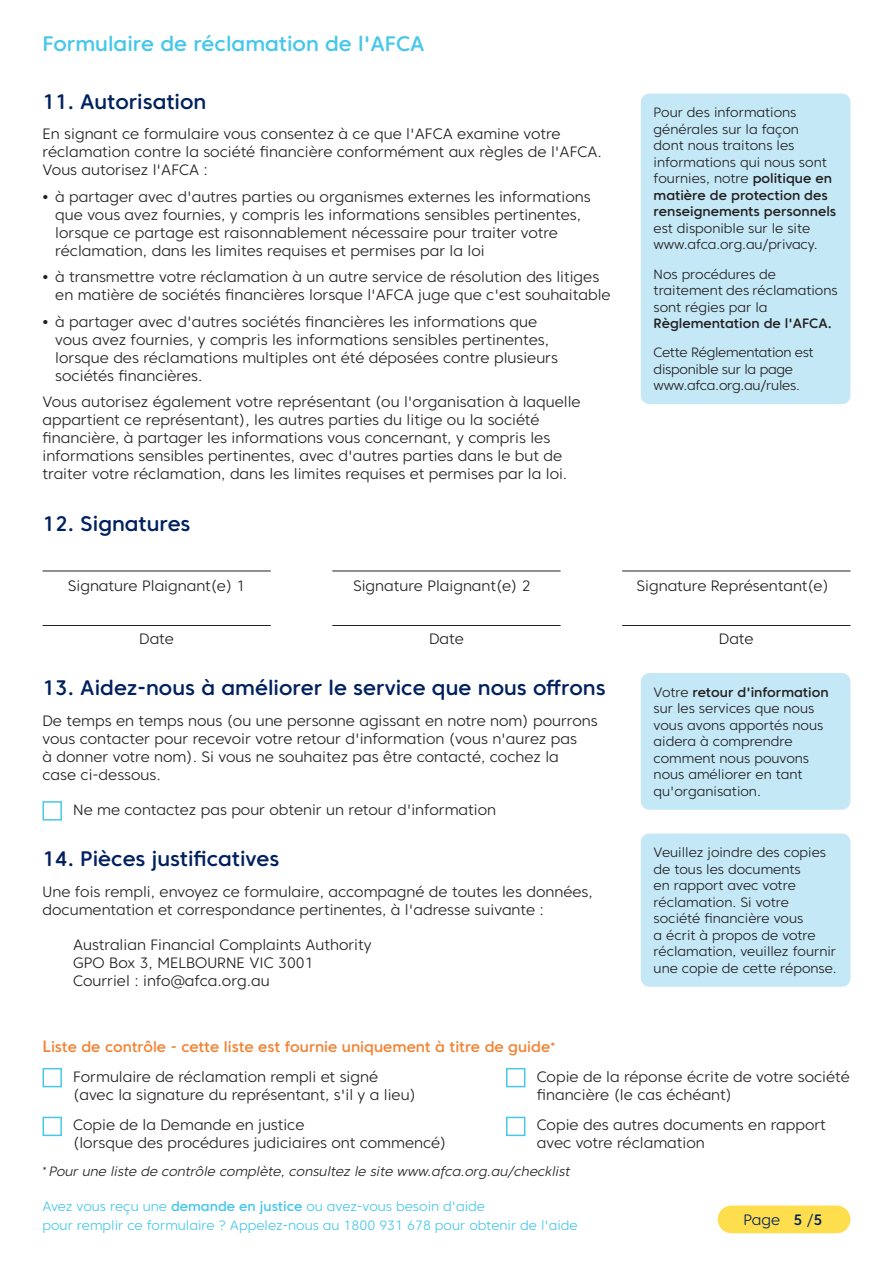
<style>
.page{position:relative;width:893px;height:1263px;background:#fff}
.page>*{position:absolute;margin:0;border:0;box-sizing:border-box;transform-origin:0 0}
.t1{font:500 21px "Core Sans CR 55";color:#00215f}
.t2{font:500 21px "Core Sans CR 55";color:#47c7ea}
.t3{font:300 15px/18px "Core Sans CR 35";color:#231f20}
.t4{font:500 15px "Core Sans CR 55";color:#f48232}
.t5{font:300 15px "Core Sans CR 35";color:#00215f}
.t6{font:300 13.5px/16.5px "Core Sans CR 35";color:#231f20}
.t7{font:300 13.5px/19.5px "Core Sans CR 35";color:#47c7ea}
.t8{font:500 13.5px/16.5px "Core Sans CR 55";color:#231f20}
.t9{font:13.5px "Core Sans CR 35 Light It";color:#231f20}
.t10{font:300 13.5px/16.5px "Core Sans CR 35";letter-spacing:-.02em;color:#231f20}
.s1{font-family:"Core Sans CR 65";font-weight:700}
.s2{font-family:"Core Sans CR 55";font-weight:500}
.s3{font-family:"Core Sans CR 35";font-weight:300}
.s4{font-size:16.5px}
</style>
<div class="page">
<div style="left:718px;top:1205px;width:132px;height:28px;background:#ffde4e;border-radius:14px"></div>
<hr style="left:43px;top:571px;width:228px;height:1px;background:#231f20">
<hr style="left:332px;top:571px;width:229px;height:1px;background:#231f20">
<hr style="left:622px;top:571px;width:228px;height:1px;background:#231f20">
<hr style="left:43px;top:625px;width:228px;height:1px;background:#231f20">
<hr style="left:332px;top:625px;width:229px;height:1px;background:#231f20">
<hr style="left:622px;top:625px;width:228px;height:1px;background:#231f20">
<div style="left:43px;top:801px;width:19px;height:19px;border:2px solid #47c7ea"></div>
<div style="left:43px;top:1068px;width:19px;height:19px;border:2px solid #47c7ea"></div>
<div style="left:43px;top:1117px;width:19px;height:19px;border:2px solid #47c7ea"></div>
<div style="left:506px;top:1068px;width:19px;height:19px;border:2px solid #47c7ea"></div>
<div style="left:506px;top:1117px;width:19px;height:19px;border:2px solid #47c7ea"></div>
<div style="left:641px;top:94px;width:209px;height:310px;background:#c4e8f6;border-radius:9px"></div>
<div style="left:641px;top:673px;width:209px;height:137px;background:#c4e8f6;border-radius:9px"></div>
<div style="left:641px;top:833px;width:209px;height:154px;background:#c4e8f6;border-radius:9px"></div>
<h1 class="t2" style="left:43px;top:31px;width:384px">Formulaire de réclamation de l'AFCA</h1>
<h1 class="t1" style="left:43px;top:88px;width:165px">11. Autorisation</h1>
<p class="t3" style="left:43px;top:125px;width:561px">En signant ce formulaire vous consentez à ce que l'AFCA examine votre réclamation contre la société financière conformément aux règles de l'AFCA.<br>Vous autorisez l'AFCA :</p>
<p class="t3" style="left:55px;top:187px;width:537px;text-indent:-13px"><span class="s1">•</span> à partager avec d'autres parties ou organismes externes les informations que vous avez fournies, y compris les informations sensibles pertinentes, lorsque ce partage est raisonnablement nécessaire pour traiter votre réclamation, dans les limites requises et permises par la loi</p>
<p class="t3" style="left:55px;top:268px;width:557px;text-indent:-13px"><span class="s1">•</span> à transmettre votre réclamation à un autre service de résolution des litiges en matière de sociétés financières lorsque l'AFCA juge que c'est souhaitable</p>
<p class="t3" style="left:55px;top:312px;width:504px;text-indent:-13px"><span class="s1">•</span> à partager avec d'autres sociétés financières les informations que vous avez fournies, y compris les informations sensibles pertinentes, lorsque des réclamations multiples ont été déposées contre plusieurs sociétés financières.</p>
<p class="t3" style="left:43px;top:393px;width:540px">Vous autorisez également votre représentant (ou l'organisation à laquelle appartient ce représentant), les autres parties du litige ou la société financière, à partager les informations vous concernant, y compris les informations sensibles pertinentes, avec d'autres parties dans le but de traiter votre réclamation, dans les limites requises et permises par la loi.</p>
<h1 class="t1" style="left:43px;top:510px;width:150px">12. Signatures</h1>
<p class="t6" style="left:654px;top:104px;width:180px">Pour des informations générales sur la façon dont nous traitons les informations qui nous sont fournies, notre <span class="s2">politique en</span></p>
<p class="t8" style="left:654px;top:187px;width:184px">matière de protection des renseignements personnels</p>
<p class="t6" style="left:654px;top:220px;width:166px">est disponible sur le site www.afca.org.au/privacy.</p>
<p class="t6" style="left:654px;top:266px;width:186px">Nos procédures de traitement des réclamations sont régies par la</p>
<p class="t8" style="left:654px;top:315px;width:180px">Règlementation de l'AFCA.</p>
<p class="t10" style="left:654px;top:344px;width:162px">Cette Réglementation est disponible sur la page www.afca.org.au/rules.</p>
<p class="t3" style="left:68px;top:576px;width:179px">Signature Plaignant(e) 1</p>
<p class="t3" style="left:353px;top:576px;width:179px">Signature Plaignant(e) 2</p>
<p class="t3" style="left:637px;top:576px;width:194px">Signature Représentant(e)</p>
<p class="t3" style="left:139px;top:629px;width:36px">Date</p>
<p class="t3" style="left:429px;top:629px;width:36px">Date</p>
<p class="t3" style="left:719px;top:629px;width:36px">Date</p>
<h1 class="t1" style="left:43px;top:675px;width:565px">13. Aidez-nous à améliorer le service que nous offrons</h1>
<p class="t3" style="left:43px;top:711px;width:557px">De temps en temps nous (ou une personne agissant en notre nom) pourrons vous contacter pour recevoir votre retour d'information (vous n'aurez pas<br>à donner votre nom). Si vous ne souhaitez pas être contacté, cochez la<br>case ci-dessous.</p>
<p class="t3" style="left:73px;top:800px;width:424px">Ne me contactez pas pour obtenir un retour d'information</p>
<h1 class="t1" style="left:43px;top:846px;width:238px">14. Pièces justificatives</h1>
<p class="t3" style="left:43px;top:882px;width:552px">Une fois rempli, envoyez ce formulaire, accompagné de toutes les données, documentation et correspondance pertinentes, à l'adresse suivante :</p>
<p class="t3" style="left:73px;top:935px;width:300px">Australian Financial Complaints Authority<br>GPO Box 3, MELBOURNE VIC 3001<br>Courriel : info@afca.org.au</p>
<p class="t8" style="left:654px;top:684px;width:176px"><span class="s3">Votre</span> retour d'information</p>
<p class="t6" style="left:654px;top:700px;width:171px">sur les services que nous vous avons apportés nous aidera à comprendre comment nous pouvons nous améliorer en tant qu'organisation.</p>
<p class="t6" style="left:654px;top:844px;width:185px">Veuillez joindre des copies de tous les documents<br>en rapport avec votre réclamation. Si votre société financière vous<br>a écrit à propos de votre réclamation, veuillez fournir une copie de cette réponse.</p>
<p class="t4" style="left:43px;top:1037px;width:514px"><span class="s4">L</span>iste de contrôle - cette liste est fournie uniquement à titre de guide<sup>*</sup></p>
<p class="t3" style="left:73px;top:1067px;width:344px">Formulaire de réclamation rempli et signé (avec la signature du représentant, s'il y a lieu)</p>
<p class="t3" style="left:73px;top:1116px;width:375px">Copie de la Demande en justice<br>(lorsque des procédures judiciaires ont commencé)</p>
<p class="t3" style="left:537px;top:1067px;width:314px">Copie de la réponse écrite de votre société financière (le cas échéant)</p>
<p class="t3" style="left:537px;top:1116px;width:291px">Copie des autres documents en rapport avec votre réclamation</p>
<p class="t9" style="left:43px;top:1163px;width:529px"><sup>*</sup> Pour une liste de contrôle complète, consultez le site www.afca.org.au/checklist</p>
<p class="t7" style="left:43px;top:1196px;width:537px">Avez vous reçu une <span class="s2">demande en justice</span> ou avez-vous besoin d'aide<br>pour remplir ce formulaire ? Appelez-nous au 1800 931 678 pour obtenir de l'aide</p>
<p class="t5" style="left:743px;top:1210px;width:81px">Page <span class="s2">5</span> /<span class="s2">5</span></p>
</div>
